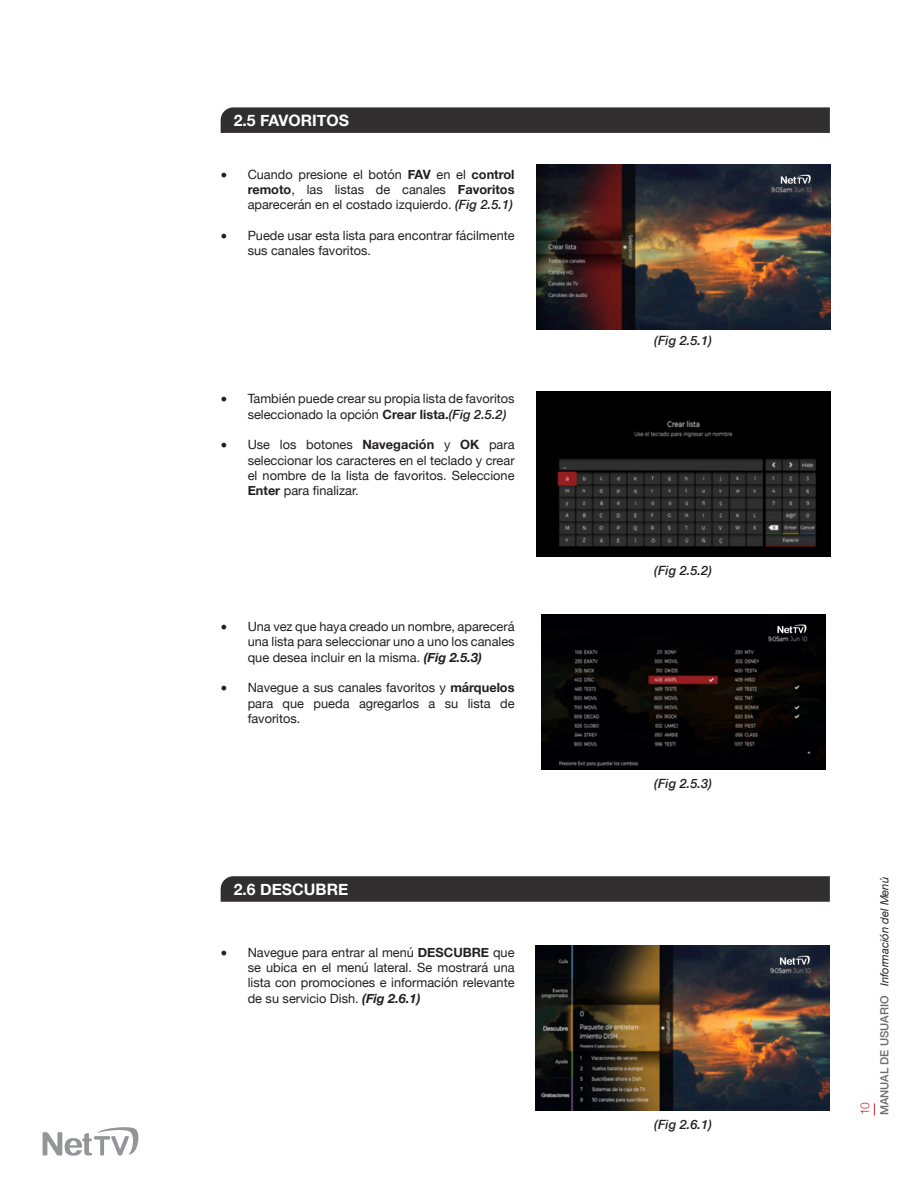
<style>
.page{position:relative;width:915px;height:1191px;background:#fff}
.page>*{position:absolute;margin:0;border:0;box-sizing:border-box;transform-origin:0 0}
.t1{font:700 15.75px "Helvetica Neue";color:#fff}
.t2{font:12.75px/15.3px "Helvetica Neue";color:#231f20;text-align:justify}
.t3{font:italic 500 12.75px "Helvetica Neue";color:#231f20}
.t4{font:300 12px "Helvetica Neue";color:#d1232a}
.t5{font:italic 11.25px "Helvetica Neue";color:#231f20}
.s1{font-family:"Minion Pro";font-size:18px}
.s2{font-weight:700}
.s3{font-weight:500;font-style:italic}
.s4{font-weight:700;font-style:italic}
.s5{font-weight:500;font-style:normal;color:#6c6d70}
</style>
<div class="page">
<img style="left:536px;top:165px;width:294px;height:164px">
<img style="left:536px;top:392px;width:294px;height:164px">
<img style="left:541px;top:614px;width:284px;height:155px">
<img style="left:535px;top:946px;width:294px;height:164px">
<svg style="left:43px;top:1127px;width:96px;height:28px"></svg>
<svg style="left:220px;top:107px;width:609px;height:26px;background:#353334"></svg>
<div style="left:220px;top:876px;width:609px;height:25px;background:#312f30"></div>
<svg style="left:873px;top:1103px;width:1px;height:12px"></svg>
<p class="t1" style="left:234px;top:108px;width:117px">2.5 FAVORITOS</p>
<p class="t2" style="left:247px;top:167px;width:268px;text-indent:-27px"><span class="s1">•</span> Cuando presione el botón <span class="s2">FAV</span> en el <span class="s2">control remoto</span>, las listas de canales <span class="s2">Favoritos </span>aparecerán en el costado izquierdo. <span class="s3">(Fig 2.5.1)</span></p>
<p class="t2" style="left:247px;top:228px;width:268px;text-indent:-27px"><span class="s1">•</span> Puede usar esta lista para encontrar fácilmente sus canales favoritos.</p>
<p class="t2" style="left:247px;top:392px;width:268px;text-indent:-27px"><span class="s1">•</span> También puede crear su propia lista de favoritos seleccionado la opción <span class="s2">Crear lista.</span><span class="s3">(Fig 2.5.2)</span></p>
<p class="t2" style="left:247px;top:438px;width:268px;text-indent:-27px"><span class="s1">•</span> Use los botones <span class="s2">Navegación</span> y <span class="s2">OK</span> para seleccionar los caracteres en el teclado y crear el nombre de la lista de favoritos. Seleccione <span class="s2">Enter</span> para finalizar.</p>
<p class="t2" style="left:247px;top:619px;width:268px;text-indent:-27px"><span class="s1">•</span> Una vez que haya creado un nombre, aparecerá una lista para seleccionar uno a uno los canales que desea incluir en la misma. <span class="s4">(Fig 2.5.3)</span></p>
<p class="t2" style="left:247px;top:681px;width:268px;text-indent:-27px"><span class="s1">•</span> Navegue a sus canales favoritos y <span class="s2">márquelos </span>para que pueda agregarlos a su lista de favoritos.</p>
<p class="t1" style="left:234px;top:877px;width:116px">2.6 DESCUBRE</p>
<p class="t2" style="left:247px;top:945px;width:268px;text-indent:-27px"><span class="s1">•</span> Navegue para entrar al menú <span class="s2">DESCUBRE</span> que se ubica en el menú lateral. Se mostrará una lista con promociones e información relevante de su servicio Dish. <span class="s4">(Fig 2.6.1)</span></p>
<p class="t3" style="left:654px;top:329px;width:59px">(Fig 2.5.1)</p>
<p class="t3" style="left:654px;top:560px;width:59px">(Fig 2.5.2)</p>
<p class="t3" style="left:654px;top:772px;width:59px">(Fig 2.5.3)</p>
<p class="t3" style="left:654px;top:1113px;width:59px">(Fig 2.6.1)</p>
<p class="t4" style="left:854px;top:1115px;width:15px;rotate:-90deg">10</p>
<p class="t5" style="left:876px;top:1115px;width:240px;rotate:-90deg"><span class="s5">MANUAL DE USUARIO</span> Información del Menú</p>
</div>
